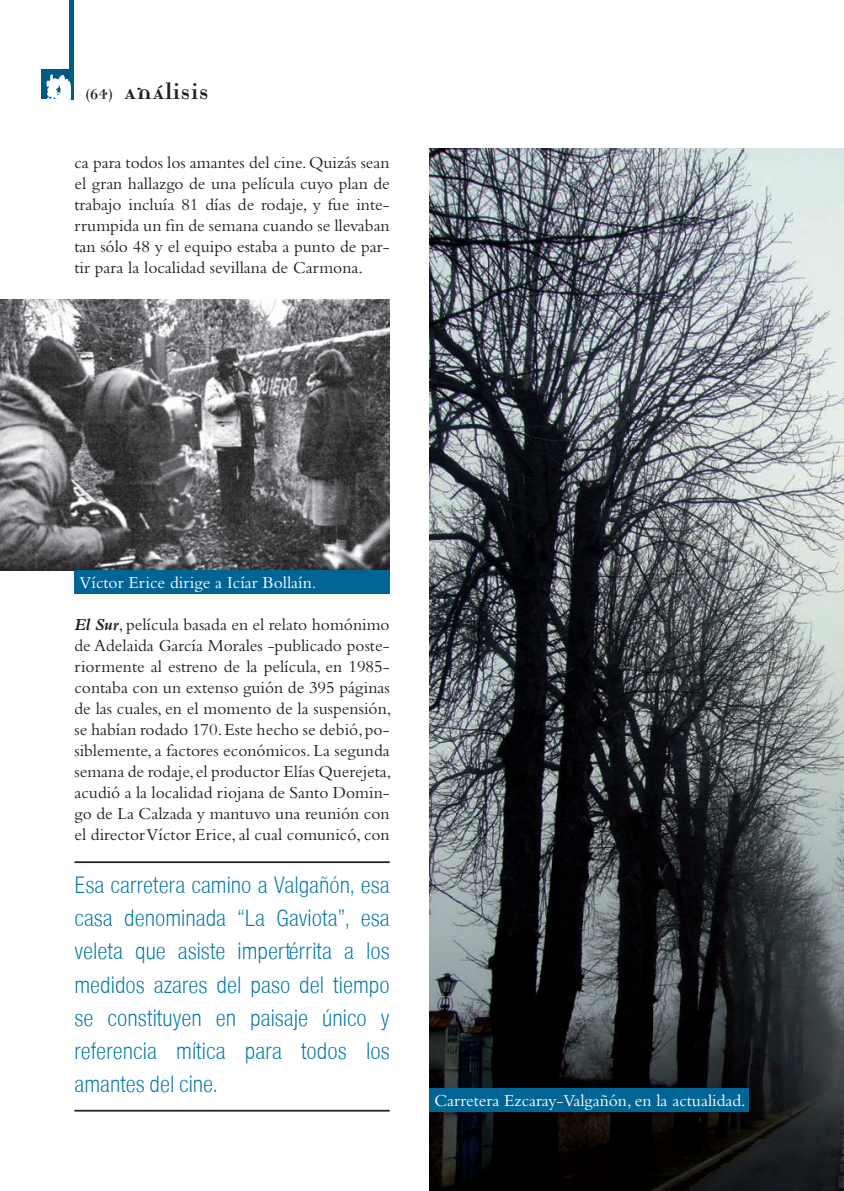
<style>
.page{position:relative;width:844px;height:1191px;background:#fff}
.page>*{position:absolute;margin:0;border:0;box-sizing:border-box;transform-origin:0 0}
.t1{font:24.5px/33.2px "Nimbus San D Ligh Cond";color:#0479a6;text-align:justify}
.t2{font:24.5px "Katrina";color:#231f20}
.t3{font:17.5px/21px "Bembo";color:#231f20;text-align:justify}
.t4{font:17.5px "Bembo";color:#fff}
.t5{font:15.75px "Katrina";color:#231f20}
.s1{font-weight:700;font-style:italic}
</style>
<div class="page">
<img style="left:429px;top:149px;width:414px;height:1042px">
<img style="left:0;top:299px;width:389px;height:271px">
<hr style="left:74px;top:861px;width:315px;height:2px;background:#231f20">
<hr style="left:74px;top:1109px;width:315px;height:2px;background:#231f20">
<div style="left:74px;top:570px;width:315px;height:23px;background:#006494"></div>
<div style="left:429px;top:1088px;width:319px;height:23px;background:#006494"></div>
<div style="left:41px;top:69px;width:30px;height:30px;background:#005b84"></div>
<div style="left:69px;top:0;width:5px;height:99px;background:#005b84"></div>
<svg style="left:46px;top:75px;width:24px;height:24px"></svg>
<p class="t5" style="left:86px;top:85px;width:29px">(64)</p>
<h1 class="t2" style="left:124px;top:77px;width:86px">análisis</h1>
<p class="t3" style="left:74px;top:152px;width:317px">ca para todos los amantes del cine. Quizás sean el gran hallazgo de una película cuyo plan de trabajo incluía 81 días de rodaje, y fue inte&shy;rrumpida un fin de semana cuando se llevaban tan sólo 48 y el equipo estaba a punto de par&shy;tir para la localidad sevillana de Carmona.</p>
<p class="t4" style="left:79px;top:573px;width:238px">Víctor Erice dirige a Icíar Bollaín.</p>
<p class="t3" style="left:74px;top:614px;width:318px"><span class="s1">El Sur</span>, película basada en el relato homónimo de Adelaida García Morales -publicado poste&shy;riormente al estreno de la película, en 1985- contaba con un extenso guión de 395 páginas de las cuales, en el momento de la suspensión, se habían rodado 170. Este hecho se debió, po&shy;siblemente, a factores económicos. La segunda semana de rodaje, el productor Elías Querejeta, acudió a la localidad riojana de Santo Domin&shy;go de La Calzada y mantuvo una reunión con el director Víctor Erice, al cual comunicó, con</p>
<h1 class="t1" style="left:74px;top:868px;width:317px">Esa carretera camino a Valgañón, esa casa denominada “La Gaviota”, esa veleta que asiste impertérrita a los medidos azares del paso del tiempo se constituyen en paisaje único y referencia mítica para todos los amantes del cine.</h1>
<p class="t4" style="left:434px;top:1090px;width:313px">Carretera Ezcaray-Valgañón, en la actualidad.</p>
</div>
